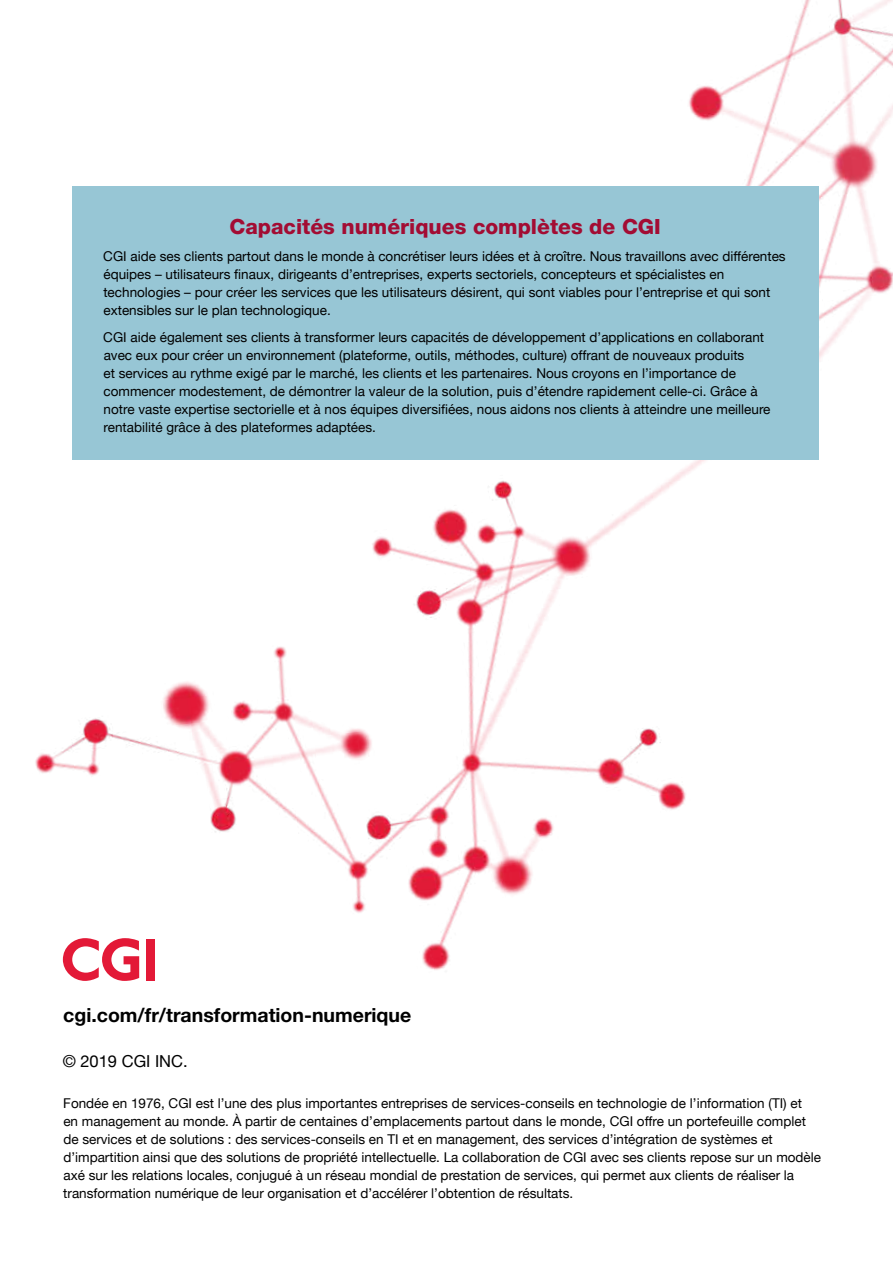
<style>
.page{position:relative;width:893px;height:1263px;background:#fff}
.page>*{position:absolute;margin:0;border:0;box-sizing:border-box;transform-origin:0 0}
.t1{font:800 21px "Helvetica Neue LT Std";color:#a30c33}
.t2{font:700 19.5px "Helvetica Neue LT Std";color:#000}
.t3{font:16.5px "Helvetica Neue LT";color:#000}
.t4{font:13.5px/18px "Helvetica Neue LT";color:#000}
</style>
<div class="page">
<img style="left:35px;top:0;width:858px;height:981px">
<div style="left:72px;top:186px;width:747px;height:273px;background:#97c6d5"></div>
<svg style="left:63px;top:938px;width:76px;height:43px"></svg>
<div style="left:146px;top:939px;width:9px;height:41px;background:#e31937"></div>
<h1 class="t1" style="left:229px;top:214px;width:433px">Capacités numériques complètes de CGI</h1>
<p class="t4" style="left:103px;top:247px;width:684px">CGI aide ses clients partout dans le monde à concrétiser leurs idées et à croître. Nous travaillons avec différentes équipes – utilisateurs finaux, dirigeants d’entreprises, experts sectoriels, concepteurs et spécialistes en technologies – pour créer les services que les utilisateurs désirent, qui sont viables pour l’entreprise et qui sont extensibles sur le plan technologique.</p>
<p class="t4" style="left:103px;top:328px;width:669px">CGI aide également ses clients à transformer leurs capacités de développement d’applications en collaborant avec eux pour créer un environnement (plateforme, outils, méthodes, culture) offrant de nouveaux produits<br>et services au rythme exigé par le marché, les clients et les partenaires. Nous croyons en l’importance de commencer modestement, de démontrer la valeur de la solution, puis d’étendre rapidement celle-ci. Grâce à notre vaste expertise sectorielle et à nos équipes diversifiées, nous aidons nos clients à atteindre une meilleure rentabilité grâce à des plateformes adaptées.</p>
<h2 class="t2" style="left:63px;top:1003px;width:349px">cgi.com/fr/transformation-numerique</h2>
<p class="t3" style="left:63px;top:1051px;width:127px">© 2019 CGI INC.</p>
<p class="t4" style="left:63px;top:1093px;width:759px">Fondée en 1976, CGI est l’une des plus importantes entreprises de services-conseils en technologie de l’information (TI) et<br>en management au monde. À partir de centaines d’emplacements partout dans le monde, CGI offre un portefeuille complet de services et de solutions : des services-conseils en TI et en management, des services d’intégration de systèmes et d’impartition ainsi que des solutions de propriété intellectuelle. La collaboration de CGI avec ses clients repose sur un modèle axé sur les relations locales, conjugué à un réseau mondial de prestation de services, qui permet aux clients de réaliser la transformation numérique de leur organisation et d’accélérer l’obtention de résultats.</p>
</div>
